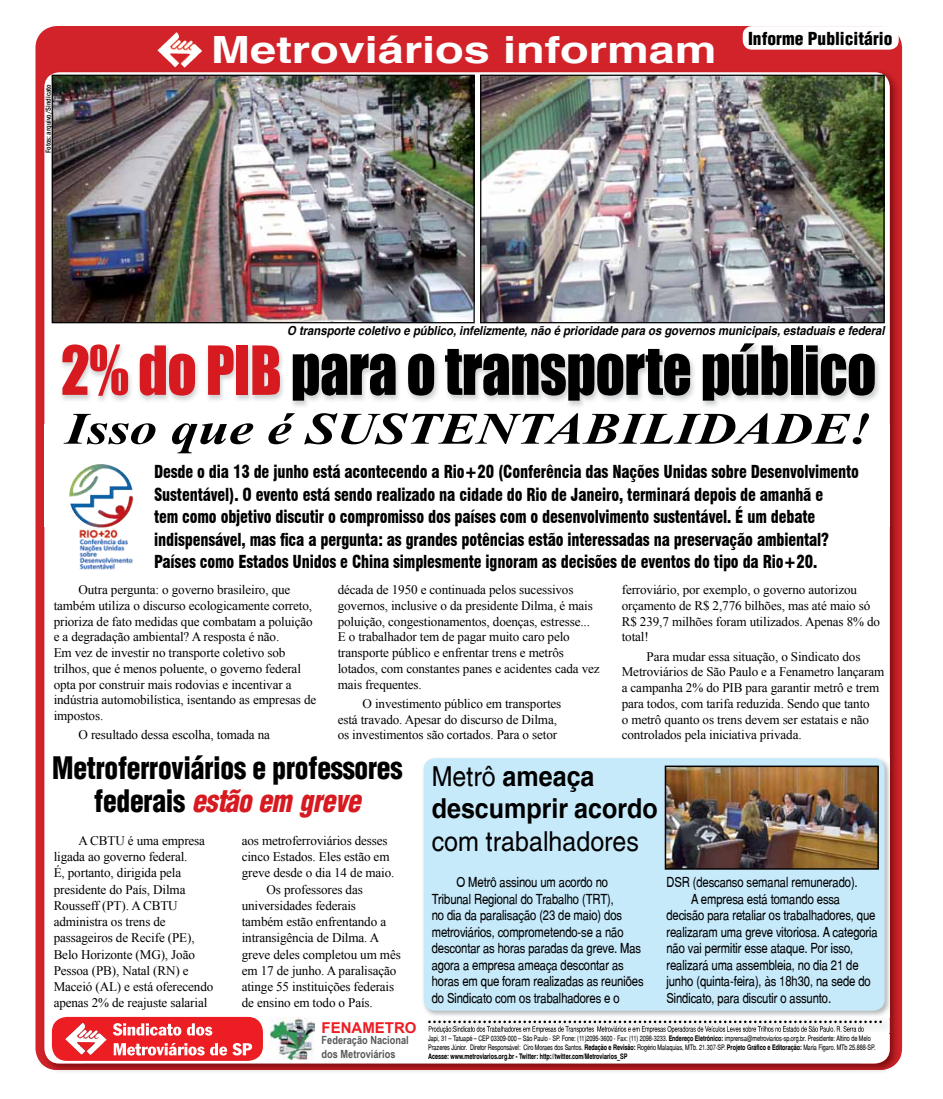
<style>
.page{position:relative;width:943px;height:1099px;background:#fff}
.page>*{position:absolute;margin:0;border:0;box-sizing:border-box;transform-origin:0 0}
.t1{font:62.5px "Impact";letter-spacing:-.01em;color:#000;scale:.92 1}
.t2{font:italic 700 45px "Times New Roman";color:#000;scale:1.22 1}
.t3{font:700 37.5px "Switzerland";color:#fff;scale:1.25 1}
.t4{font:30.25px "Switzerland Cond Black Plain";letter-spacing:-.01em;color:#000;scale:.91 1}
.t5{font:italic 900 30.25px "Switzerland Cond";letter-spacing:-.01em;color:#d71920;scale:.91 1}
.t6{font:700 27.5px/32.5px "Switzerland";color:#000;scale:.91 1}
.t7{font:27.5px "Switzerland Plain";color:#000;scale:.91 1}
.t8{font:900 condensed 17.5px/22.5px "Swiss 721 BT";letter-spacing:-.01em;color:#000;scale:.9 1}
.t9{font:17.5px "Switzerland Cond Black Plain";color:#000}
.t10{font:700 15px "Arial";color:#ed1d24}
.t11{font:13.75px/16.5px "Switzerland Narrow Plain";letter-spacing:-.01em;color:#000}
.t12{font:13.12px/15.8px "Times New Roman";letter-spacing:-.01em;color:#000}
.t13{font:italic 700 12.5px "Switzerland";color:#000;scale:.9 1}
.t14{font:700 11.25px/13.5px "Arial Narrow";color:#58595b}
.t15{font:7.5px/9px "Switzerland Narrow Plain";letter-spacing:-.01em;color:#000;scale:.9 1}
.t16{font:700 7.5px "Switzerland Narrow";letter-spacing:-.01em;color:#000;scale:.9 1}
.t17{font:500 condensed 7.5px "Franklin Gothic";color:#000}
.s1{color:#d71920}
.s2{font-family:"Switzerland Cond Black Plain";font-weight:400;font-style:normal;color:#000}
.s3{font-family:"Switzerland Plain";font-weight:400}
.s4{font-family:"Switzerland Narrow";font-weight:700}
</style>
<div class="page">
<div style="left:35px;top:26px;width:867px;height:1037px;background:#d2232a"></div>
<img style="left:50px;top:1069px;width:837px;height:3px">
<hr style="left:84px;top:69px;width:773px;height:3px;background:#cd2228">
<img style="left:41px;top:69px;width:43px;height:1000px">
<img style="left:857px;top:69px;width:43px;height:1000px">
<img style="left:83px;top:1063px;width:775px;height:6px">
<div style="left:44px;top:72px;width:845px;height:991px;background:#fff;border-radius:15px"></div>
<svg style="left:742px;top:26px;width:156px;height:24px"></svg>
<img style="left:157px;top:32px;width:45px;height:36px">
<svg style="left:889px;top:1018px;width:2px;height:15px"></svg>
<div style="left:428px;top:1020px;width:458px;height:12px;background:#f0f1f1"></div>
<img style="left:429px;top:1026px;width:435px;height:7px">
<svg style="left:428px;top:1020px;width:453px;height:3px"></svg>
<img style="left:423px;top:757px;width:467px;height:260px">
<div style="left:423px;top:758px;width:461px;height:252px;background:#c7eafb;border-radius:12px"></div>
<div style="left:52px;top:1016px;width:211px;height:44px;background:#ed1d24;border-radius:15px"></div>
<svg style="left:114px;top:1043px;width:138px;height:12px"></svg>
<svg style="left:113px;top:1023px;width:99px;height:12px"></svg>
<img style="left:65px;top:1022px;width:42px;height:33px">
<img style="left:62px;top:344px;width:817px;height:63px">
<img style="left:52px;top:75px;width:423px;height:248px">
<img style="left:480px;top:75px;width:404px;height:248px">
<img style="left:664px;top:765px;width:214px;height:104px">
<img style="left:79px;top:523px;width:54px;height:47px">
<img style="left:69px;top:464px;width:30px;height:33px">
<img style="left:270px;top:1017px;width:44px;height:42px">
<p class="t17" style="left:43px;top:153px;width:70px;rotate:-90deg">Fotos: arquivo/Sindicato</p>
<h3 class="t3" style="left:211px;top:27px;width:406px">Metroviários informam</h3>
<h3 class="t9" style="left:748px;top:28px;width:146px">Informe Publicitário</h3>
<p class="t13" style="left:287px;top:323px;width:665px">O transporte coletivo e público, infelizmente, não é prioridade para os governos municipais, estaduais e federal</p>
<h1 class="t1" style="left:61px;top:322px;width:887px"><span class="s1">2% do PIB</span> para o transporte público</h1>
<h2 class="t2" style="left:65px;top:397px;width:662px">Isso que é SUSTENTABILIDADE!</h2>
<p class="t8" style="left:154px;top:461px;width:785px">Desde o dia 13 de junho está acontecendo a Rio+20 (Conferência das Nações Unidas sobre Desenvolvimento Sustentável). O evento está sendo realizado na cidade do Rio de Janeiro, terminará depois de amanhã e<br>tem como objetivo discutir o compromisso dos países com o desenvolvimento sustentável. É um debate indispensável, mas fica a pergunta: as grandes potências estão interessadas na preservação ambiental?<br>Países como Estados Unidos e China simplesmente ignoram as decisões de eventos do tipo da Rio+20.</p>
<p class="t12" style="left:54px;top:581px;width:264px;text-indent:25px">Outra pergunta: o governo brasileiro, que também utiliza o discurso ecologicamente correto, prioriza de fato medidas que combatam a poluição e a degradação ambiental? A resposta é não.<br>Em vez de investir no transporte coletivo sob trilhos, que é menos poluente, o governo federal opta por construir mais rodovias e incentivar a indústria automobilística, isentando as empresas de impostos.</p>
<p class="t12" style="left:78px;top:727px;width:193px">O resultado dessa escolha, tomada na</p>
<p class="t12" style="left:338px;top:581px;width:263px">década de 1950 e continuada pelos sucessivos governos, inclusive o da presidente Dilma, é mais poluição, congestionamentos, doenças, estresse...<br>E o trabalhador tem de pagar muito caro pelo transporte público e enfrentar trens e metrôs lotados, com constantes panes e acidentes cada vez mais frequentes.</p>
<p class="t12" style="left:338px;top:695px;width:225px;text-indent:25px">O investimento público em transportes está travado. Apesar do discurso de Dilma, os investimentos são cortados. Para o setor</p>
<p class="t12" style="left:621px;top:581px;width:260px">ferroviário, por exemplo, o governo autorizou orçamento de R$ 2,776 bilhões, mas até maio só R$ 239,7 milhões foram utilizados. Apenas 8% do total!</p>
<p class="t12" style="left:621px;top:648px;width:264px;text-indent:25px">Para mudar essa situação, o Sindicato dos Metroviários de São Paulo e a Fenametro lançaram a campanha 2% do PIB para garantir metrô e trem para todos, com tarifa reduzida. Sendo que tanto<br>o metrô quanto os trens devem ser estatais e não controlados pela iniciativa privada.</p>
<h3 class="t4" style="left:52px;top:749px;width:386px">Metroferroviários e professores</h3>
<h3 class="t5" style="left:94px;top:782px;width:294px"><span class="s2">federais</span> estão em greve</h3>
<p class="t12" style="left:54px;top:832px;width:161px;line-height:16.2px;text-indent:25px">A CBTU é uma empresa ligada ao governo federal.<br>É, portanto, dirigida pela presidente do País, Dilma<br>Rousseff (PT). A CBTU administra os trens de passageiros de Recife (PE),<br>Belo Horizonte (MG), João<br>Pessoa (PB), Natal (RN) e<br>Maceió (AL) e está oferecendo apenas 2% de reajuste salarial</p>
<p class="t12" style="left:242px;top:832px;width:147px">aos metroferroviários desses</p>
<p class="t12" style="left:242px;top:848px;width:149px">cinco Estados. Eles estão em</p>
<p class="t12" style="left:242px;top:864px;width:154px">greve desde o dia 14 de maio.</p>
<p class="t12" style="left:266px;top:881px;width:98px">Os professores das</p>
<p class="t12" style="left:242px;top:897px;width:116px">universidades federais</p>
<p class="t12" style="left:242px;top:913px;width:146px">também estão enfrentando a</p>
<p class="t12" style="left:242px;top:929px;width:139px">intransigência de Dilma. A</p>
<p class="t12" style="left:242px;top:946px;width:161px">greve deles completou um mês</p>
<p class="t12" style="left:242px;top:962px;width:156px">em 17 de junho. A paralisação</p>
<p class="t12" style="left:242px;top:978px;width:154px">atinge 55 instituições federais</p>
<p class="t12" style="left:242px;top:994px;width:133px">de ensino em todo o País.</p>
<p class="t10" style="left:321px;top:1017px;width:96px">FENAMETRO</p>
<p class="t14" style="left:321px;top:1033px;width:89px">Federação Nacional dos Metroviários</p>
<h3 class="t6" style="left:432px;top:759px;width:250px"><span class="s3">Metrô</span> ameaça descumprir acordo</h3>
<h3 class="t7" style="left:432px;top:824px;width:229px">com trabalhadores</h3>
<p class="t11" style="left:432px;top:873px;width:213px;text-indent:25px">O Metrô assinou um acordo no Tribunal Regional do Trabalho (TRT),<br>no dia da paralisação (23 de maio) dos metroviários, comprometendo-se a não descontar as horas paradas da greve. Mas agora a empresa ameaça descontar as horas em que foram realizadas as reuniões do Sindicato com os trabalhadores e o</p>
<p class="t11" style="left:666px;top:873px;width:193px">DSR (descanso semanal remunerado).</p>
<p class="t11" style="left:691px;top:890px;width:150px">A empresa está tomando essa</p>
<p class="t11" style="left:666px;top:906px;width:211px">decisão para retaliar os trabalhadores, que</p>
<p class="t11" style="left:666px;top:923px;width:213px">realizaram uma greve vitoriosa. A categoria</p>
<p class="t11" style="left:666px;top:939px;width:188px">não vai permitir esse ataque. Por isso,</p>
<p class="t11" style="left:666px;top:956px;width:194px">realizará uma assembleia, no dia 21 de</p>
<p class="t11" style="left:666px;top:972px;width:206px">junho (quinta-feira), às 18h30, na sede do</p>
<p class="t11" style="left:666px;top:989px;width:166px">Sindicato, para discutir o assunto.</p>
<p class="t15" style="left:428px;top:1033px;width:498px">Japi, 31 – Tatuapé – CEP 03309-000 – São Paulo - SP. Fone: (11)2095-3600 - Fax: (11) 2098-3233. <span class="s4">Endereço Eletrônico:</span> imprensa@metroviarios-sp.org.br. Presidente: Altino de Melo<br>Prazeres Júnior. Diretor Responsável: Ciro Moraes dos Santos. <span class="s4">Redação e Revisão:</span> Rogério Malaquias, MTb. 21.307-SP. <span class="s4">Projeto Gráfico e Editoração:</span> Maria Figaro. MTb 25.888-SP.</p>
<p class="t16" style="left:428px;top:1051px;width:223px">Acesse: www.metroviarios.org.br - Twitter: http://twitter.com/Metroviarios_SP</p>
</div>
